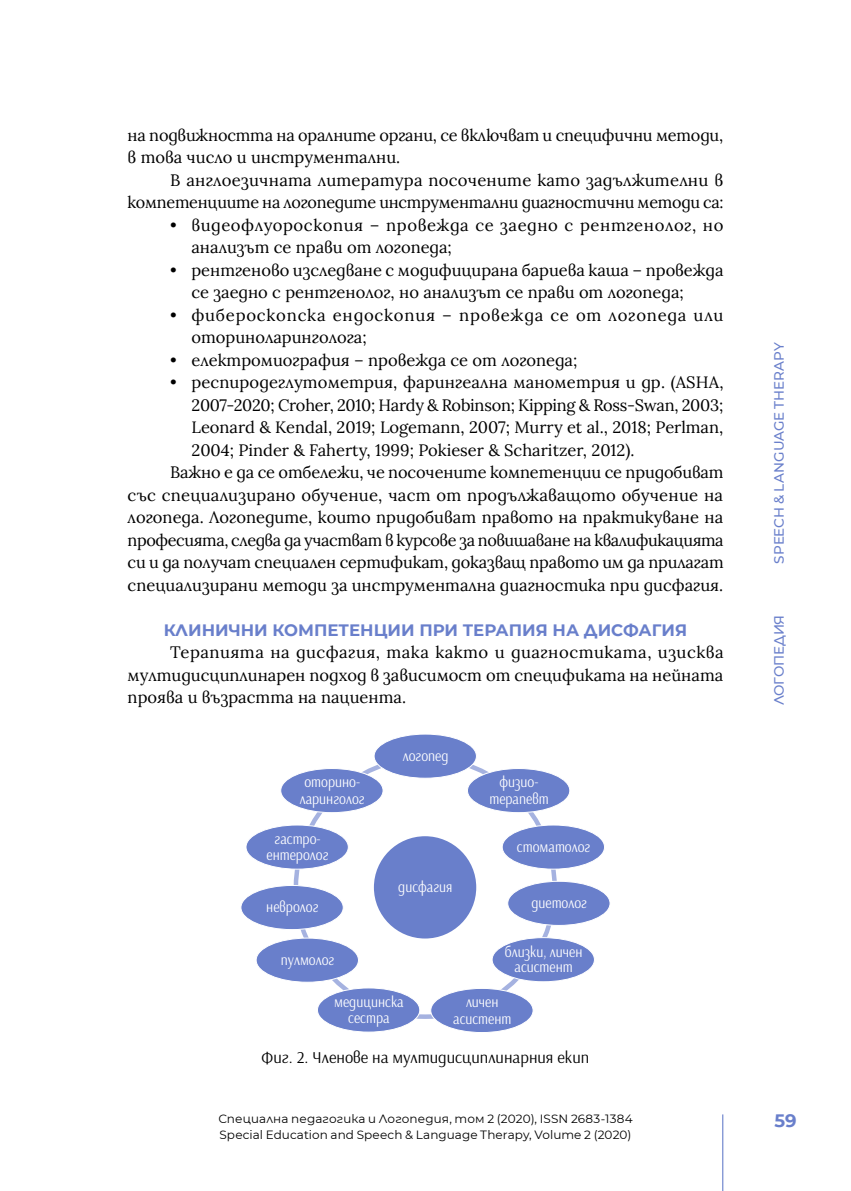
<style>
.page{position:relative;width:851px;height:1191px;background:#fff}
.page>*{position:absolute;margin:0;border:0;box-sizing:border-box;transform-origin:0 0}
.t1{font:700 18px "Montserrat";color:#697fcb}
.t2{font:16.5px/22.5px "Lora";color:#000}
.t3{font:16.5px/22.5px "Lora";letter-spacing:.035em;color:#000}
.t4{font:16.5px/22.5px "Lora";letter-spacing:.045em;color:#000}
.t5{font:16.5px "Lora";letter-spacing:-.025em;color:#000}
.t6{font:700 16.5px "Montserrat";color:#697fcb}
.t7{font:16.5px "Arsenal";color:#000}
.t8{font:15.15px/16.8px "Arsenal";color:#fff;text-align:center;scale:.9 1}
.t9{font:500 13.5px "Montserrat";letter-spacing:-.01em;color:#697fcb}
.t10{font:12px/15.8px "Montserrat";letter-spacing:.01em;color:#000}
</style>
<div class="page">
<hr style="left:722px;top:1114px;width:1px;height:77px;background:#697fcb">
<div style="left:374px;top:836px;width:102px;height:102px;background:#697fcb;border-radius:50%"></div>
<div style="left:374px;top:734px;width:102px;height:44px;background:#697fcb;border-radius:50%"></div>
<div style="left:373px;top:733px;width:103px;height:45px;border:1px solid #fff;border-radius:50%"></div>
<div style="left:467px;top:768px;width:102px;height:44px;background:#697fcb;border-radius:50%"></div>
<div style="left:467px;top:768px;width:103px;height:45px;border:1px solid #fff;border-radius:50%"></div>
<div style="left:281px;top:768px;width:102px;height:44px;background:#697fcb;border-radius:50%"></div>
<div style="left:280px;top:768px;width:103px;height:45px;border:1px solid #fff;border-radius:50%"></div>
<div style="left:256px;top:938px;width:102px;height:44px;background:#697fcb;border-radius:50%"></div>
<div style="left:256px;top:937px;width:103px;height:45px;border:1px solid #fff;border-radius:50%"></div>
<div style="left:246px;top:825px;width:102px;height:44px;background:#697fcb;border-radius:50%"></div>
<div style="left:245px;top:824px;width:103px;height:45px;border:1px solid #fff;border-radius:50%"></div>
<div style="left:502px;top:825px;width:102px;height:44px;background:#697fcb;border-radius:50%"></div>
<div style="left:501px;top:824px;width:103px;height:45px;border:1px solid #fff;border-radius:50%"></div>
<div style="left:241px;top:885px;width:102px;height:44px;background:#697fcb;border-radius:50%"></div>
<div style="left:240px;top:885px;width:103px;height:45px;border:1px solid #fff;border-radius:50%"></div>
<div style="left:507px;top:881px;width:103px;height:44px;background:#697fcb;border-radius:50%"></div>
<div style="left:507px;top:881px;width:103px;height:44px;border:1px solid #fff;border-radius:50%"></div>
<div style="left:492px;top:937px;width:102px;height:44px;background:#697fcb;border-radius:50%"></div>
<div style="left:491px;top:937px;width:103px;height:45px;border:1px solid #fff;border-radius:50%"></div>
<div style="left:317px;top:988px;width:102px;height:44px;background:#697fcb;border-radius:50%"></div>
<div style="left:317px;top:987px;width:103px;height:45px;border:1px solid #fff;border-radius:50%"></div>
<div style="left:430px;top:988px;width:103px;height:44px;background:#697fcb;border-radius:50%"></div>
<div style="left:430px;top:988px;width:103px;height:45px;border:1px solid #fff;border-radius:50%"></div>
<p class="t2" style="left:128px;top:122px;width:597px">на подвижността на оралните органи, се включват и специфични методи, в това число и инструментални.</p>
<p class="t2" style="left:128px;top:167px;width:597px;text-align:right">В англоезичната литература посочените като задължителни в компетенциите на логопедите инструментални диагностични методи са:</p>
<p class="t3" style="left:191px;top:212px;width:533px;text-indent:-21px">• видеофлуороскопия – провежда се заедно с рентгенолог, но анализът се прави от логопеда;</p>
<p class="t2" style="left:191px;top:257px;width:533px;text-indent:-21px">• рентгеново изследване с модифицирана бариева каша – провежда се заедно с рентгенолог, но анализът се прави от логопеда;</p>
<p class="t4" style="left:191px;top:302px;width:533px;text-indent:-21px">• фибероскопска ендоскопия – провежда се от логопеда или оториноларинголога;</p>
<p class="t2" style="left:170px;top:347px;width:408px">• електромиография – провежда се от логопеда;</p>
<p class="t2" style="left:170px;top:370px;width:554px">• респиродеглутометрия, фарингеална манометрия и др. (ASHA,</p>
<p class="t2" style="left:191px;top:392px;width:533px">2007-2020; Croher, 2010; Hardy &amp; Robinson; Kipping &amp; Ross-Swan, 2003;</p>
<p class="t2" style="left:191px;top:415px;width:533px">Leonard &amp; Kendal, 2019; Logemann, 2007; Murry et al., 2018; Perlman,</p>
<p class="t2" style="left:191px;top:437px;width:444px">2004; Pinder &amp; Faherty, 1999; Pokieser &amp; Scharitzer, 2012).</p>
<p class="t2" style="left:170px;top:460px;width:554px">Важно е да се отбележи, че посочените компетенции се придобиват</p>
<p class="t2" style="left:128px;top:482px;width:597px">със специализирано обучение, част от продължаващото обучение на</p>
<p class="t2" style="left:128px;top:505px;width:597px">логопеда. Логопедите, които придобиват правото на практикуване на</p>
<p class="t5" style="left:128px;top:527px;width:597px">професията, следва да участват в курсове за повишаване на квалификацията</p>
<p class="t2" style="left:128px;top:550px;width:597px">си и да получат специален сертификат, доказващ правото им да прилагат</p>
<p class="t2" style="left:128px;top:572px;width:597px">специализирани методи за инструментална диагностика при дисфагия.</p>
<p class="t6" style="left:164px;top:618px;width:525px">КЛИНИЧНИ КОМПЕТЕНЦИИ ПРИ ТЕРАПИЯ НА ДИСФАГИЯ</p>
<p class="t2" style="left:128px;top:640px;width:597px;text-align:justify;text-indent:43px">Терапията на дисфагия, така както и диагностиката, изисква мултидисциплинарен подход в зависимост от спецификата на нейната проява и възрастта на пациента.</p>
<p class="t8" style="left:299px;top:773px;width:74px">оторино&shy;ларинголог</p>
<p class="t8" style="left:402px;top:747px;width:52px">логопед</p>
<p class="t8" style="left:489px;top:773px;width:67px">физио&shy;терапевт</p>
<p class="t8" style="left:266px;top:829px;width:70px">гастро&shy;ентеролог</p>
<p class="t8" style="left:517px;top:838px;width:83px">стоматолог</p>
<p class="t8" style="left:266px;top:898px;width:60px">невролог</p>
<p class="t8" style="left:531px;top:894px;width:63px">диетолог</p>
<p class="t8" style="left:505px;top:945px;width:88px;line-height:14.2px">близки, личен асистент</p>
<p class="t8" style="left:334px;top:992px;width:79px">медицинска сестра</p>
<p class="t8" style="left:453px;top:993px;width:66px">личен асистент</p>
<p class="t8" style="left:398px;top:878px;width:62px">дисфагия</p>
<p class="t8" style="left:281px;top:951px;width:61px">пулмолог</p>
<p class="t7" style="left:261px;top:1046px;width:329px">Фиг. 2. Членове на мултидисциплинарния екип</p>
<p class="t10" style="left:218px;top:1110px;width:416px">Специална педагогика и Логопедия, том 2 (2020), ISSN 2683-1384<br>Special Education and Speech &amp; Language Therapy, Volume 2 (2020)</p>
<p class="t9" style="left:769px;top:563px;width:223px;rotate:-90deg">SPEECH &amp; LANGUAGE THERAPY</p>
<p class="t9" style="left:769px;top:705px;width:92px;rotate:-90deg">ЛОГОПЕДИЯ</p>
<p class="t1" style="left:774px;top:1107px;width:24px">59</p>
</div>
